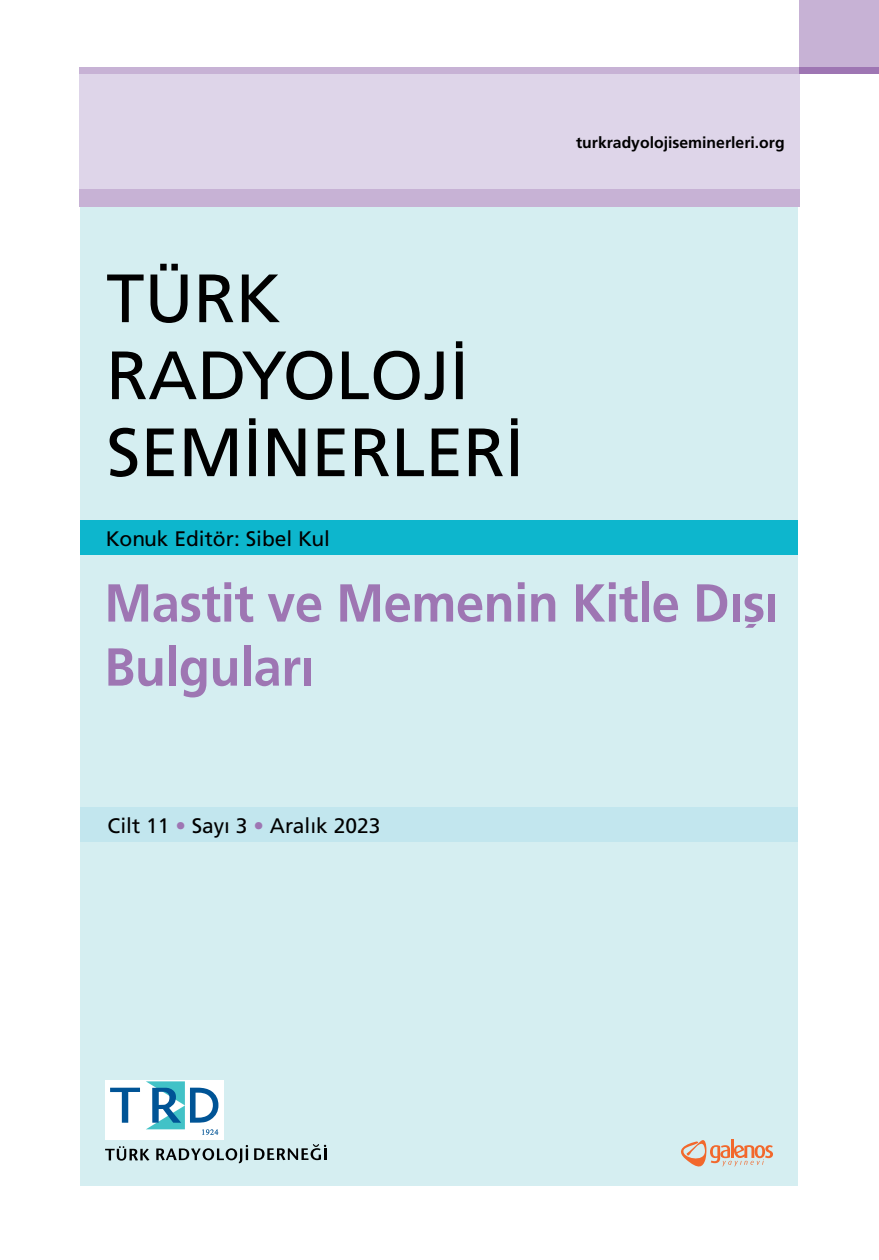
<style>
.page{position:relative;width:879px;height:1260px;background:#fff}
.page>*{position:absolute;margin:0;border:0;box-sizing:border-box;transform-origin:0 0}
.t1{font:68.25px/77px "Frutiger Normal Tr";color:#000}
.t2{font:53.38px/64px "Frutiger Bold Tr";letter-spacing:-.01em;color:#9e76b3;scale:.95 1}
.t3{font:21px "Frutiger Normal Tr";color:#000}
.t4{font:15.75px "Frutiger Bold Tr";color:#000}
.s1{color:#9e76b3}
</style>
<div class="page">
<div style="left:79px;top:71px;width:720px;height:119px;background:#ded5e9"></div>
<div style="left:79px;top:67px;width:720px;height:7px;background:#c7b2d5"></div>
<div style="left:799px;top:0;width:79px;height:74px;background:#c7b2d5"></div>
<div style="left:799px;top:67px;width:79px;height:7px;background:#9e76b3"></div>
<div style="left:79px;top:189px;width:720px;height:18px;background:#c7b2d5"></div>
<div style="left:80px;top:207px;width:716px;height:979px;background:#d5eef1"></div>
<div style="left:80px;top:520px;width:716px;height:35px;background:#0db6cd"></div>
<div style="left:80px;top:807px;width:716px;height:35px;background:#c2e6ee"></div>
<svg style="left:681px;top:1139px;width:91px;height:28px"></svg>
<svg style="left:105px;top:1146px;width:44px;height:15px"></svg>
<svg style="left:156px;top:1145px;width:92px;height:18px"></svg>
<svg style="left:254px;top:1144px;width:72px;height:16px"></svg>
<div style="left:105px;top:1081px;width:118px;height:59px;background:#fff"></div>
<svg style="left:110px;top:1088px;width:30px;height:35px"></svg>
<svg style="left:146px;top:1081px;width:72px;height:54px"></svg>
<p class="t1" style="left:106px;top:259px;width:419px">TÜRK<br>RADYOLOJİ<br>SEMİNERLERİ</p>
<p class="t4" style="left:575px;top:134px;width:210px">turkradyolojiseminerleri.org</p>
<p class="t3" style="left:106px;top:526px;width:225px">Konuk Editör: Sibel Kul</p>
<p class="t2" style="left:104px;top:570px;width:711px">Mastit ve Memenin Kitle Dışı<br>Bulguları</p>
<p class="t3" style="left:107px;top:813px;width:274px">Cilt 11 <span class="s1">•</span> Sayı 3 <span class="s1">•</span> Aralık 2023</p>
</div>
